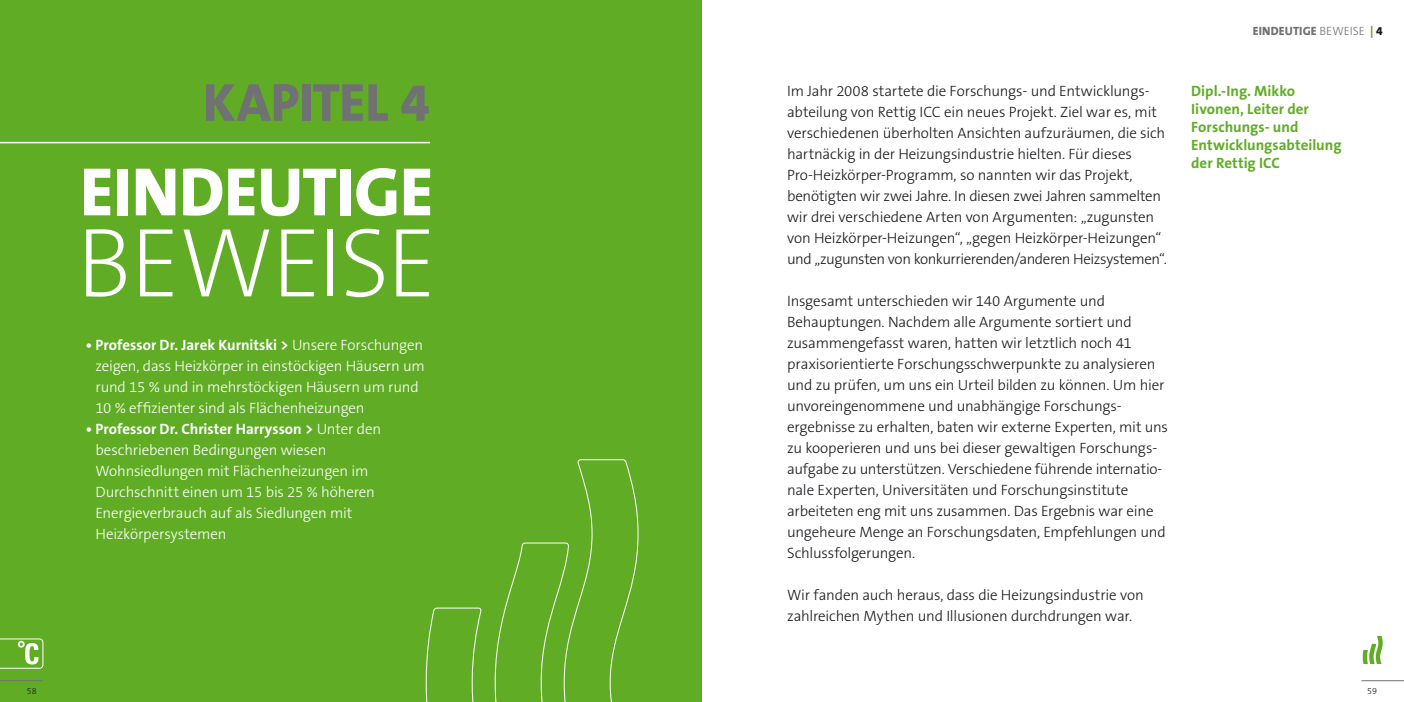
<style>
.page{position:relative;width:1404px;height:702px;background:#fff}
.page>*{position:absolute;margin:0;border:0;box-sizing:border-box;transform-origin:0 0}
.t1{font:200 99px "The Sans CE B2";color:#fff}
.t2{font:800 69px "The Sans B8";letter-spacing:-.01em;color:#fff}
.t3{font:800 54px "The Sans B8";color:#707173}
.t4{font:300 15px/21px "The Sans B3";letter-spacing:-.015em;color:#1a171c}
.t5{font:300 15px/21px "The Sans B3";letter-spacing:-.015em;color:#fff}
.t6{font:700 15px "The Sans B7";color:#fff}
.t7{font:700 15px/18px "The Sans B7";color:#60ad25}
.t8{font:800 12px "The Sans B8";letter-spacing:.015em;color:#707173}
.t9{font:300 9px "The Sans CE B3";color:#1a171c}
.s1{font-family:"The Sans B3";font-weight:300}
.s2{color:#60ad25}
.s3{color:#1a171c}
</style>
<div class="page">
<div style="left:0;top:0;width:702px;height:702px;background:#60ad25"></div>
<svg style="left:426px;top:459px;width:212px;height:243px"></svg>
<svg style="left:1362px;top:636px;width:20px;height:28px"></svg>
<hr style="left:1361px;top:680px;width:42px;height:1px;background:#707173">
<hr style="left:0;top:680px;width:43px;height:1px;background:#707173">
<svg style="left:0;top:638px;width:44px;height:31px"></svg>
<hr style="left:0;top:142px;width:430px;height:1px;background:#fff">
<h3 class="t3" style="left:203px;top:74px;width:229px">KAPITEL 4</h3>
<h2 class="t2" style="left:80px;top:155px;width:347px">EINDEUTIGE</h2>
<h1 class="t1" style="left:76px;top:211px;width:362px">BEWEISE</h1>
<p class="t6" style="left:86px;top:337px;width:339px">• Professor Dr. Jarek Kurnitski &gt; <span class="s1">U nsere Forschungen</span></p>
<p class="t5" style="left:95px;top:356px;width:331px">zeigen, dass Heizkörper in einstöckigen Häusern um rund 15 % und in mehrstöckigen Häusern um rund<br>10 % effizienter sind als Flächenheizungen</p>
<p class="t6" style="left:86px;top:421px;width:297px">• Professor Dr. Christer Harrysson &gt; <span class="s1">U nter den</span></p>
<p class="t5" style="left:95px;top:440px;width:281px">beschriebenen Bedingungen wiesen Wohnsiedlungen mit Flächenheizungen im Durchschnitt einen um 15 bis 25 % höheren Energieverbrauch auf als Siedlungen mit Heizkörpersystemen</p>
<p class="t4" style="left:787px;top:81px;width:381px">I m Jahr 2008 startete die Forschungs- und Entwicklungs&shy;abteilung von Rettig ICC ein neues Projekt. Ziel war es, mit verschiedenen überholten Ansichten aufzuräumen, die sich hartnäckig in der Heizungsindustrie hielten. Für dieses Pro-Heizkörper-Programm, so nannten wir das Projekt, benötigten wir zwei Jahre. I n diesen zwei Jahren sammelten wir drei verschiedene Arten von Argumenten: „zugunsten von Heizkörper-Heizungen“, „gegen Heizkörper-Heizungen“ und „zugunsten von konkurrierenden/anderen Heizsystemen“.</p>
<p class="t4" style="left:787px;top:291px;width:382px">I nsgesamt unterschieden wir 140 Argumente und Behauptungen. Nachdem alle Argumente sortiert und zusammengefasst waren, hatten wir letztlich noch 41 praxisorientierte Forschungsschwerpunkte zu analysieren und zu prüfen, um uns ein U rteil bilden zu können. U m hier unvoreingenommene und unabhängige Forschungs&shy;ergebnisse zu erhalten, baten wir externe Experten, mit uns zu kooperieren und uns bei dieser gewaltigen Forschungs&shy;aufgabe zu unterstützen. Verschiedene führende internatio&shy;nale Experten, U niversitäten und Forschungsinstitute arbeiteten eng mit uns zusammen. Das Ergebnis war eine ungeheure Menge an Forschungsdaten, Empfehlungen und Schlussfolgerungen.</p>
<p class="t4" style="left:787px;top:585px;width:358px">Wir fanden auch heraus, dass die Heizungsindustrie von zahlreichen Mythen und I llusionen durchdrungen war.</p>
<p class="t8" style="left:1252px;top:25px;width:131px">EINDEUTIGE <span class="s1">Beweise</span> <span class="s2">|</span> <span class="s3">4</span></p>
<p class="t7" style="left:1191px;top:83px;width:152px">Dipl.-Ing. Mikko<br>Iivonen, Leiter der<br>Forschungs- und<br>Entwicklungsabteilung der Rettig ICC</p>
<p class="t9" style="left:27px;top:686px;width:11px">58</p>
<p class="t9" style="left:1366px;top:686px;width:11px">59</p>
</div>
